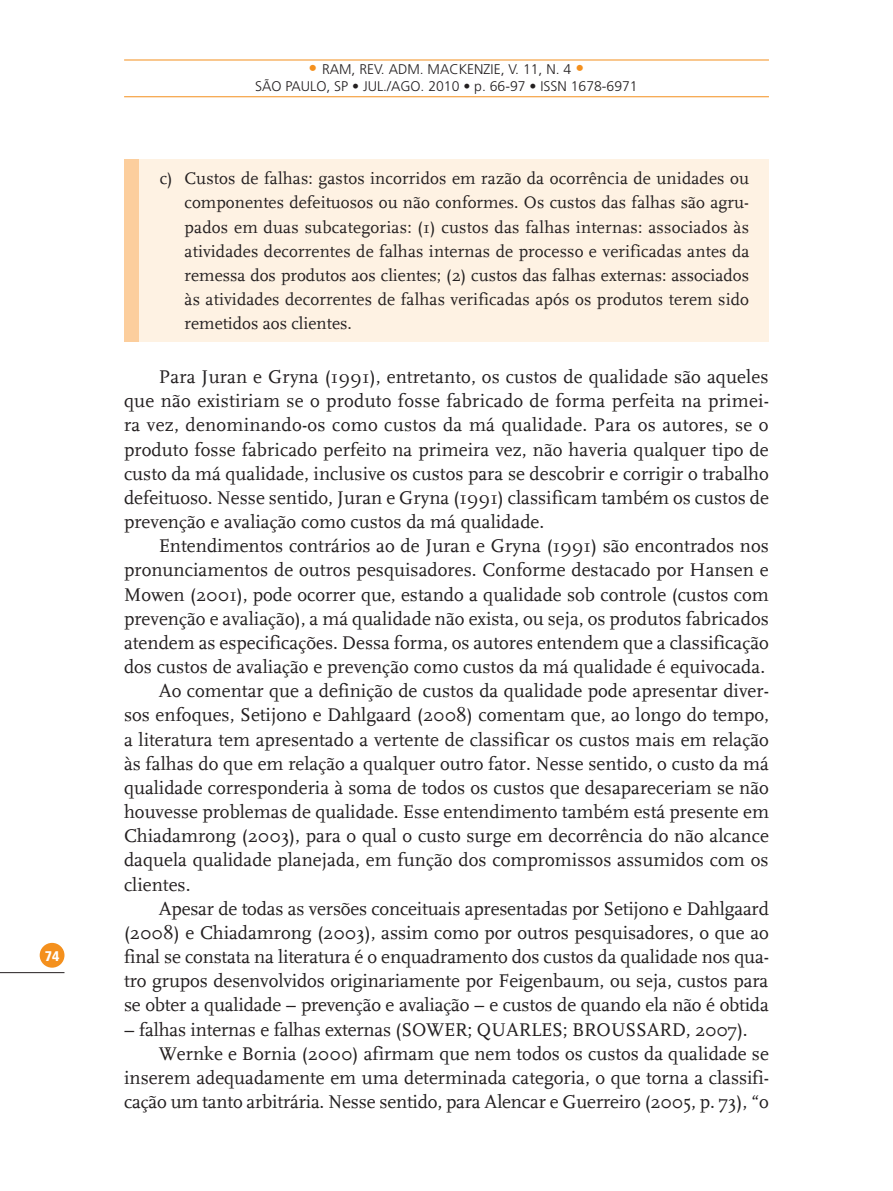
<style>
.page{position:relative;width:893px;height:1191px;background:#fff}
.page>*{position:absolute;margin:0;border:0;box-sizing:border-box;transform-origin:0 0}
.t1{font:19.25px/24.2px "FF Scala Definitive";color:#231f20;text-align:justify}
.t2{font:17.5px/24.2px "FF Scala Definitive";letter-spacing:.005em;color:#231f20;text-align:justify}
.t3{font:300 14px/16.8px "Frutiger LT Std";color:#231f20;text-align:center}
.t4{font:900 condensed 14px "Frutiger LT Std";color:#fff}
.s1{font-size:17.5px;color:#f4901d}
</style>
<div class="page">
<div style="left:40px;top:943px;width:24px;height:24px;background:#f4901d;border-radius:50%"></div>
<hr style="left:0;top:972px;width:64px;height:1px;background:#231f20">
<hr style="left:124px;top:96px;width:645px;height:1px;background:#f4901d">
<hr style="left:124px;top:60px;width:645px;height:1px;background:#f4901d">
<div style="left:124px;top:159px;width:16px;height:183px;background:#fcce9d"></div>
<div style="left:140px;top:159px;width:629px;height:183px;background:#fef2e3"></div>
<p class="t4" style="left:45px;top:947px;width:16px">74</p>
<p class="t3" style="left:255px;top:61px;width:384px"><span class="s1">•</span> RAM, REV. ADM. MACKENZIE, V. 11, N. 4 <span class="s1">•<br></span>SÃO PAULO, SP • JUL./AGO. 2010 • p. 66-97 • ISSN 1678-6971</p>
<p class="t2" style="left:185px;top:167px;width:566px;text-indent:-25px">c) Custos de falhas: gastos incorridos em razão da ocorrência de unidades ou componentes defeituosos ou não conformes. Os custos das falhas são agru&shy;pados em duas subcategorias: (1) custos das falhas internas: associados às atividades decorrentes de falhas internas de processo e verificadas antes da remessa dos produtos aos clientes; (2) custos das falhas externas: associados às atividades decorrentes de falhas verificadas após os produtos terem sido remetidos aos clientes.</p>
<p class="t1" style="left:124px;top:365px;width:646px;text-indent:35px">Para Juran e Gryna (1991), entretanto, os custos de qualidade são aqueles que não existiriam se o produto fosse fabricado de forma perfeita na primei&shy;ra vez, denominando-os como custos da má qualidade. Para os autores, se o produto fosse fabricado perfeito na primeira vez, não haveria qualquer tipo de custo da má qualidade, inclusive os custos para se descobrir e corrigir o trabalho defeituoso. Nesse sentido, Juran e Gryna (1991) classificam também os custos de prevenção e avaliação como custos da má qualidade.</p>
<p class="t1" style="left:159px;top:534px;width:612px">Entendimentos contrários ao de Juran e Gryna (1991) são encontrados nos</p>
<p class="t1" style="left:124px;top:558px;width:646px">pronunciamentos de outros pesquisadores. Conforme destacado por Hansen e</p>
<p class="t1" style="left:124px;top:582px;width:646px">Mowen (2001), pode ocorrer que, estando a qualidade sob controle (custos com</p>
<p class="t1" style="left:124px;top:606px;width:646px">prevenção e avaliação), a má qualidade não exista, ou seja, os produtos fabricados</p>
<p class="t1" style="left:124px;top:631px;width:646px">atendem as especificações. Dessa forma, os autores entendem que a classificação</p>
<p class="t1" style="left:124px;top:655px;width:643px">dos custos de avaliação e prevenção como custos da má qualidade é equivocada.</p>
<p class="t1" style="left:159px;top:679px;width:612px">Ao comentar que a definição de custos da qualidade pode apresentar diver-</p>
<p class="t1" style="left:124px;top:703px;width:646px">sos enfoques, Setijono e Dahlgaard (2008) comentam que, ao longo do tempo,</p>
<p class="t1" style="left:124px;top:727px;width:646px">a literatura tem apresentado a vertente de classificar os custos mais em relação</p>
<p class="t1" style="left:124px;top:751px;width:646px">às falhas do que em relação a qualquer outro fator. Nesse sentido, o custo da má</p>
<p class="t1" style="left:124px;top:776px;width:646px">qualidade corresponderia à soma de todos os custos que desapareceriam se não</p>
<p class="t1" style="left:124px;top:800px;width:646px">houvesse problemas de qualidade. Esse entendimento também está presente em</p>
<p class="t1" style="left:124px;top:824px;width:646px">Chiadamrong (2003), para o qual o custo surge em decorrência do não alcance</p>
<p class="t1" style="left:124px;top:848px;width:646px">daquela qualidade planejada, em função dos compromissos assumidos com os</p>
<p class="t1" style="left:124px;top:872px;width:68px">clientes.</p>
<p class="t1" style="left:159px;top:896px;width:612px">Apesar de todas as versões conceituais apresentadas por Setijono e Dahlgaard</p>
<p class="t1" style="left:124px;top:921px;width:646px">(2008) e Chiadamrong (2003), assim como por outros pesquisadores, o que ao</p>
<p class="t1" style="left:124px;top:945px;width:646px">final se constata na literatura é o enquadramento dos custos da qualidade nos qua-</p>
<p class="t1" style="left:124px;top:969px;width:646px">tro grupos desenvolvidos originariamente por Feigenbaum, ou seja, custos para</p>
<p class="t1" style="left:124px;top:993px;width:646px">se obter a qualidade – prevenção e avaliação – e custos de quando ela não é obtida</p>
<p class="t1" style="left:124px;top:1017px;width:625px">– falhas internas e falhas externas (SOWER; QUARLES; BROUSSARD, 2007).</p>
<p class="t1" style="left:159px;top:1041px;width:612px">Wernke e Bornia (2000) afirmam que nem todos os custos da qualidade se</p>
<p class="t1" style="left:124px;top:1065px;width:646px">inserem adequadamente em uma determinada categoria, o que torna a classifi-</p>
<p class="t1" style="left:124px;top:1090px;width:646px">cação um tanto arbitrária. Nesse sentido, para Alencar e Guerreiro (2005, p. 73), “o</p>
</div>
